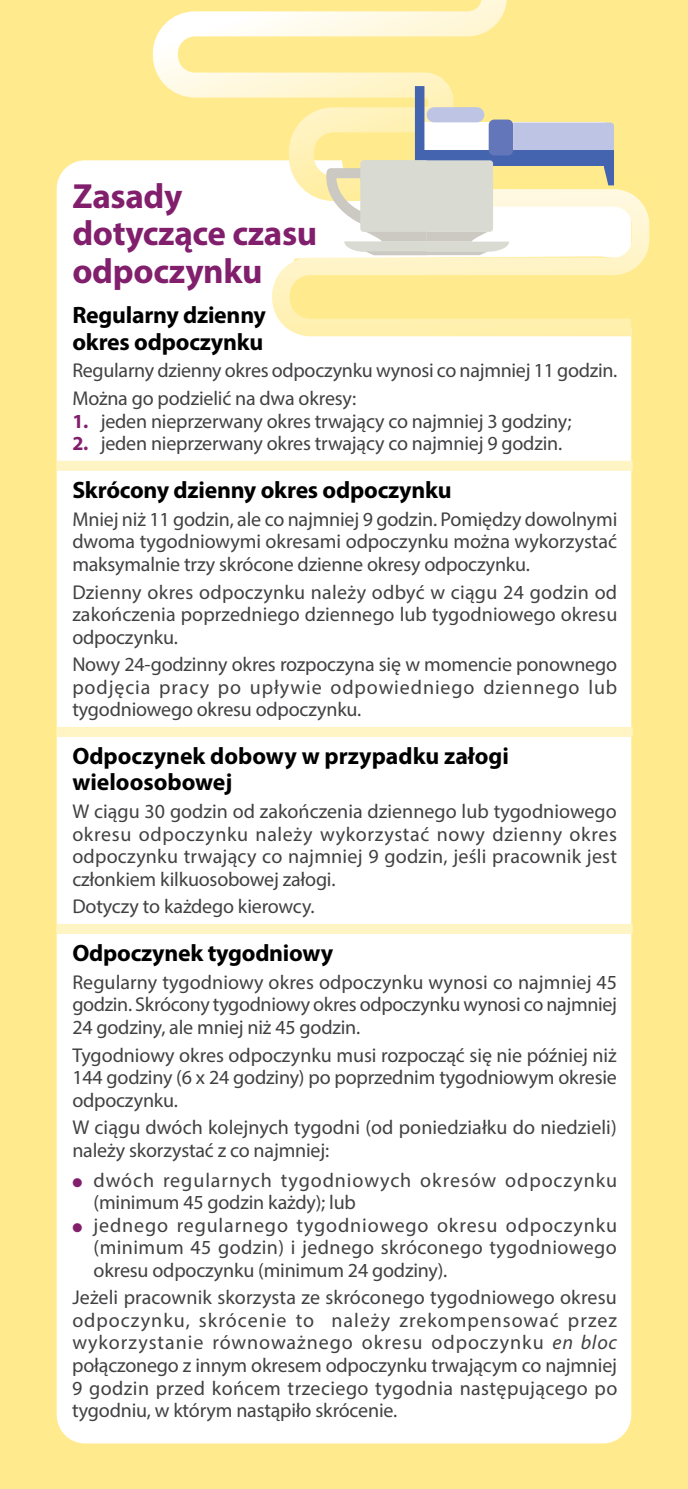
<style>
.page{position:relative;width:688px;height:1489px;background:#fff}
.page>*{position:absolute;margin:0;border:0;box-sizing:border-box;transform-origin:0 0}
.H1-TITLES_chapter{font:700 35px/37.5px "Myriad Pro";letter-spacing:-.01em;color:#811f6d}
.H2_Subtitles_with_li{font:700 23.75px/26.2px "Myriad Pro";letter-spacing:-.005em;color:#000}
.H2-Subtitles_without{font:700 23.75px/26.2px "Myriad Pro";letter-spacing:-.01em;color:#000}
.TEXT{font:20px/22.5px "Myriad Pro";letter-spacing:-.01em;color:#414042;text-align:justify}
.TEXT-2{font:20px/22.5px "Myriad Pro";letter-spacing:.045em;color:#414042}
.s1{font-weight:700;color:#811f6d}
.s2{color:#811f6d}
.s3{font-style:italic}
</style>
<div class="page">
<div style="left:0;top:0;width:687px;height:1488px;background:#ffeb8d"></div>
<div style="left:57px;top:160px;width:574px;height:1283px;background:#fff;border-radius:28px"></div>
<svg style="left:140px;top:0;width:367px;height:161px"></svg>
<svg style="left:272px;top:274px;width:360px;height:71px"></svg>
<svg style="left:279px;top:86px;width:371px;height:241px"></svg>
<div style="left:57px;top:461px;width:575px;height:10px;background:#fff4c4"></div>
<div style="left:57px;top:727px;width:575px;height:10px;background:#fff4c4"></div>
<div style="left:57px;top:923px;width:575px;height:10px;background:#fff4c4"></div>
<h1 class="H1-TITLES_chapter" style="left:72px;top:176px;width:246px">Zasady dotyczące czasu odpoczynku</h1>
<h2 class="H2-Subtitles_without" style="left:72px;top:301px;width:195px">Regularny dzienny okres odpoczynku</h2>
<p class="TEXT" style="left:72px;top:359px;width:546px">Regularny dzienny okres odpoczynku wynosi co najmniej 11 godzin.</p>
<p class="TEXT" style="left:72px;top:387px;width:285px">Można go podzielić na dwa okresy:</p>
<p class="TEXT" style="left:72px;top:409px;width:500px"><span class="s1">1.</span> jeden nieprzerwany okres trwający co najmniej 3 godziny;</p>
<p class="TEXT" style="left:72px;top:432px;width:491px"><span class="s1">2.</span> jeden nieprzerwany okres trwający co najmniej 9 godzin.</p>
<h2 class="H2_Subtitles_with_li" style="left:72px;top:476px;width:381px">Skrócony dzienny okres odpoczynku</h2>
<p class="TEXT" style="left:72px;top:507px;width:546px">Mniej niż 11 godzin, ale co najmniej 9 godzin. Pomiędzy dowolnymi dwoma tygodniowymi okresami odpoczynku można wykorzystać maksymalnie trzy skrócone dzienne okresy odpoczynku.</p>
<p class="TEXT" style="left:72px;top:580px;width:546px">Dzienny okres odpoczynku należy odbyć w ciągu 24 godzin od zakończenia poprzedniego dziennego lub tygodniowego okresu odpoczynku.</p>
<p class="TEXT" style="left:72px;top:653px;width:546px">Nowy 24-godzinny okres rozpoczyna się w momencie ponownego podjęcia pracy po upływie odpowiedniego dziennego lub tygodniowego okresu odpoczynku.</p>
<h2 class="H2_Subtitles_with_li" style="left:72px;top:742px;width:438px">Odpoczynek dobowy w przypadku załogi wieloosobowej</h2>
<p class="TEXT" style="left:72px;top:799px;width:546px">W ciągu 30 godzin od zakończenia dziennego lub tygodniowego okresu odpoczynku należy wykorzystać nowy dzienny okres odpoczynku trwający co najmniej 9 godzin, jeśli pracownik jest członkiem kilkuosobowej załogi.</p>
<p class="TEXT" style="left:72px;top:895px;width:244px">Dotyczy to każdego kierowcy.</p>
<h2 class="H2_Subtitles_with_li" style="left:72px;top:938px;width:262px">Odpoczynek tygodniowy</h2>
<p class="TEXT" style="left:72px;top:970px;width:546px">Regularny tygodniowy okres odpoczynku wynosi co najmniej 45 godzin. Skrócony tygodniowy okres odpoczynku wynosi co najmniej 24 godziny, ale mniej niż 45 godzin.</p>
<p class="TEXT" style="left:72px;top:1043px;width:546px">Tygodniowy okres odpoczynku musi rozpocząć się nie później niż 144 godziny (6 x 24 godziny) po poprzednim tygodniowym okresie odpoczynku.</p>
<p class="TEXT" style="left:72px;top:1116px;width:545px">W ciągu dwóch kolejnych tygodni (od poniedziałku do niedzieli) należy skorzystać z co najmniej:</p>
<p class="TEXT-2" style="left:94px;top:1168px;width:525px;text-indent:-21px"><span class="s2">●</span> dwóch regularnych tygodniowych okresów odpoczynku (minimum 45 godzin każdy); lub</p>
<p class="TEXT" style="left:94px;top:1213px;width:525px;text-indent:-21px"><span class="s2">●</span> jednego regularnego tygodniowego okresu odpoczynku (minimum 45 godzin) i jednego skróconego tygodniowego okresu odpoczynku (minimum 24 godziny).</p>
<p class="TEXT" style="left:72px;top:1285px;width:546px">Jeżeli pracownik skorzysta ze skróconego tygodniowego okresu odpoczynku, skrócenie to należy zrekompensować przez wykorzystanie równoważnego okresu odpoczynku <span class="s3">en bloc </span>połączonego z innym okresem odpoczynku trwającym co najmniej 9 godzin przed końcem trzeciego tygodnia następującego po tygodniu, w którym nastąpiło skrócenie.</p>
</div>
